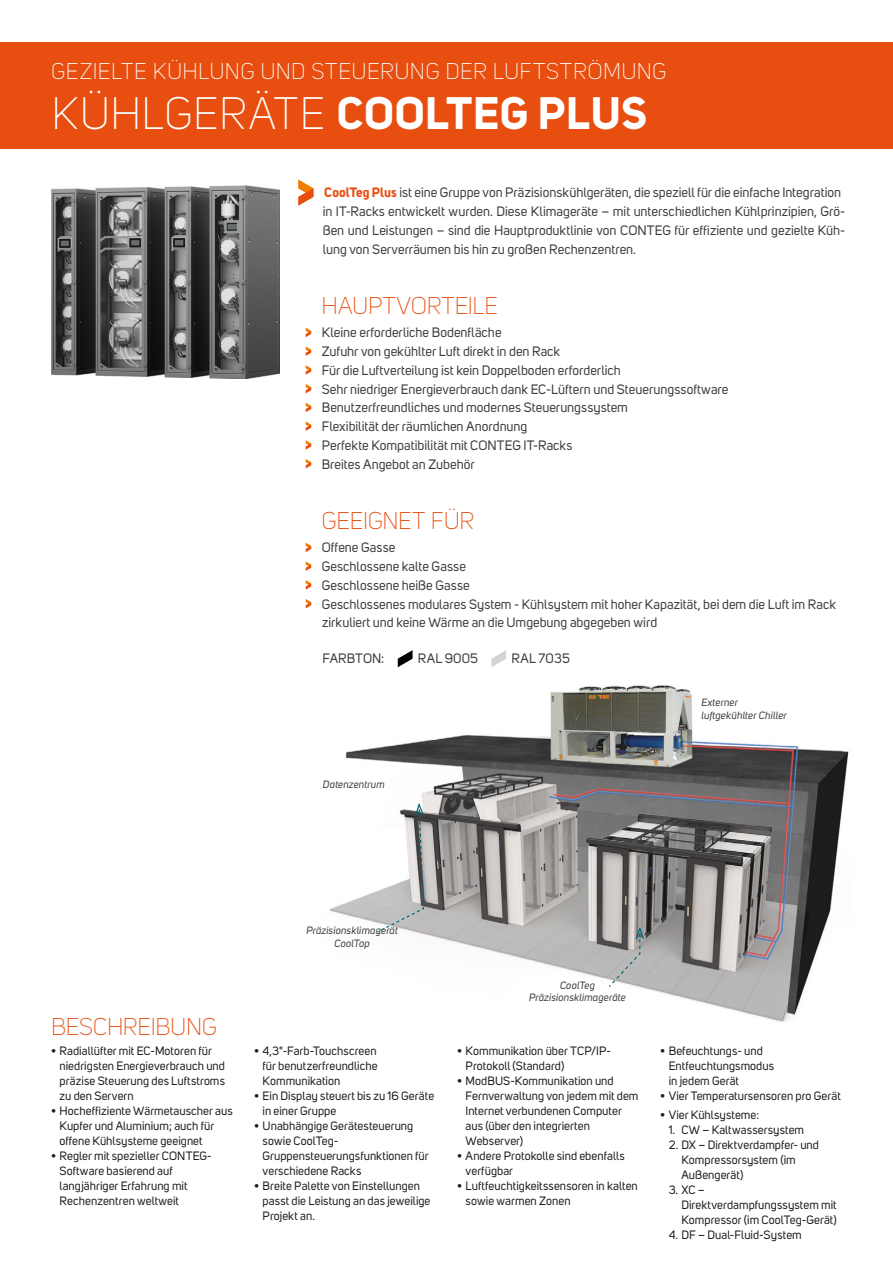
<style>
.page{position:relative;width:893px;height:1263px;background:#fff}
.page>*{position:absolute;margin:0;border:0;box-sizing:border-box;transform-origin:0 0}
.zahlavi_nazev{font:700 45px "Uni Sans";letter-spacing:.015em;color:#fff}
.NADPISY__16b__light{font:300 24px "Uni Sans";letter-spacing:-.01em;color:#e84e0f}
.zahlavi_serie{font:300 22.5px "Uni Sans";letter-spacing:.015em;color:#fff}
.TEXT__9_12_5b__regul{font:13.5px/18.8px "Uni Sans";color:#3d3d3c}
.t1{font:12px/15px "Uni Sans";letter-spacing:.005em;color:#1d1d1b}
.POPISKY_PRODUKTU__7b{font:italic 10.5px/12.6px "Uni Sans";letter-spacing:.01em;color:#3d3d3c;text-align:center}
.s1{font-weight:300}
.s2{font-weight:700;color:#e84e0f}
</style>
<div class="page">
<img style="left:329px;top:685px;width:520px;height:337px">
<img style="left:51px;top:186px;width:228px;height:192px">
<div style="left:0;top:43px;width:893px;height:106px;background:#e84e0f"></div>
<svg style="left:398px;top:650px;width:15px;height:17px"></svg>
<svg style="left:491px;top:650px;width:15px;height:17px"></svg>
<svg style="left:298px;top:180px;width:15px;height:25px"></svg>
<svg style="left:306px;top:328px;width:5px;height:9px"></svg>
<svg style="left:306px;top:346px;width:5px;height:10px"></svg>
<svg style="left:306px;top:365px;width:5px;height:10px"></svg>
<svg style="left:306px;top:384px;width:5px;height:9px"></svg>
<svg style="left:306px;top:403px;width:5px;height:9px"></svg>
<svg style="left:306px;top:421px;width:5px;height:10px"></svg>
<svg style="left:306px;top:440px;width:5px;height:10px"></svg>
<svg style="left:306px;top:459px;width:5px;height:9px"></svg>
<svg style="left:306px;top:543px;width:5px;height:9px"></svg>
<svg style="left:306px;top:561px;width:5px;height:10px"></svg>
<svg style="left:306px;top:580px;width:5px;height:10px"></svg>
<svg style="left:306px;top:599px;width:5px;height:9px"></svg>
<svg style="left:376px;top:801px;width:49px;height:133px"></svg>
<svg style="left:608px;top:925px;width:37px;height:63px;background:#aeafaf"></svg>
<p class="zahlavi_serie" style="left:51px;top:59px;width:617px">GEZIELTE KÜHLUNG UND STEUERUNG DER LUFTSTRÖMUNG</p>
<p class="zahlavi_nazev" style="left:51px;top:85px;width:597px"><span class="s1">KÜHLGERÄTE</span> COOLTEG PLUS</p>
<p class="TEXT__9_12_5b__regul" style="left:323px;top:183px;width:524px"><span class="s2">CoolTeg Plus</span> ist eine Gruppe von Präzisionskühlgeräten, die speziell für die einfache Integration in IT-Racks entwickelt wurden. Diese Klimageräte – mit unterschiedlichen Kühlprinzipien, Grö&shy;ßen und Leistungen – sind die Hauptproduktlinie von CONTEG für effiziente und gezielte Küh&shy;lung von Serverräumen bis hin zu großen Rechenzentren.</p>
<p class="NADPISY__16b__light" style="left:322px;top:292px;width:178px">HAUPTVORTEILE</p>
<p class="TEXT__9_12_5b__regul" style="left:322px;top:323px;width:181px">Kleine erforderliche Bodenfläche</p>
<p class="TEXT__9_12_5b__regul" style="left:322px;top:342px;width:240px">Zufuhr von gekühlter Luft direkt in den Rack</p>
<p class="TEXT__9_12_5b__regul" style="left:322px;top:361px;width:301px">Für die Luftverteilung ist kein Doppelboden erforderlich</p>
<p class="TEXT__9_12_5b__regul" style="left:322px;top:380px;width:408px">Sehr niedriger Energieverbrauch dank EC-Lüftern und Steuerungssoftware</p>
<p class="TEXT__9_12_5b__regul" style="left:322px;top:398px;width:308px">Benutzerfreundliches und modernes Steuerungssystem</p>
<p class="TEXT__9_12_5b__regul" style="left:322px;top:417px;width:207px">Flexibilität der räumlichen Anordnung</p>
<p class="TEXT__9_12_5b__regul" style="left:322px;top:436px;width:252px">Perfekte Kompatibilität mit CONTEG IT-Racks</p>
<p class="TEXT__9_12_5b__regul" style="left:322px;top:455px;width:154px">Breites Angebot an Zubehör</p>
<p class="NADPISY__16b__light" style="left:322px;top:507px;width:154px">GEEIGNET FÜR</p>
<p class="TEXT__9_12_5b__regul" style="left:322px;top:538px;width:75px">Offene Gasse</p>
<p class="TEXT__9_12_5b__regul" style="left:322px;top:557px;width:146px">Geschlossene kalte Gasse</p>
<p class="TEXT__9_12_5b__regul" style="left:322px;top:576px;width:149px">Geschlossene heiße Gasse</p>
<p class="TEXT__9_12_5b__regul" style="left:322px;top:595px;width:516px">Geschlossenes modulares System - Kühlsystem mit hoher Kapazität, bei dem die Luft im Rack zirkuliert und keine Wärme an die Umgebung abgegeben wird</p>
<p class="TEXT__9_12_5b__regul" style="left:323px;top:649px;width:63px">FARBTON:</p>
<p class="TEXT__9_12_5b__regul" style="left:418px;top:649px;width:62px">RAL 9005</p>
<p class="TEXT__9_12_5b__regul" style="left:511px;top:649px;width:60px">RAL 7035</p>
<p class="POPISKY_PRODUKTU__7b" style="left:323px;top:778px;width:63px">Datenzentrum</p>
<p class="POPISKY_PRODUKTU__7b" style="left:701px;top:696px;width:87px;text-align:left">Externer luftgekühlter Chiller</p>
<p class="POPISKY_PRODUKTU__7b" style="left:306px;top:924px;width:93px">Präzisionsklimagerät<br>CoolTop</p>
<p class="NADPISY__16b__light" style="left:51px;top:1013px;width:167px">BESCHREIBUNG</p>
<p class="t1" style="left:60px;top:1043px;width:167px;text-indent:-9px">• Radiallüfter mit EC-Motoren für niedrigsten Energieverbrauch und präzise Steuerung des Luftstroms zu den Servern</p>
<p class="t1" style="left:60px;top:1103px;width:175px;text-indent:-9px">• Hocheffiziente Wärmetauscher aus<br>Kupfer und Aluminium; auch für offene Kühlsysteme geeignet</p>
<p class="t1" style="left:60px;top:1148px;width:154px;text-indent:-9px">• Regler mit spezieller CONTEG-<br>Software basierend auf langjähriger Erfahrung mit<br>Rechenzentren weltweit</p>
<p class="t1" style="left:263px;top:1043px;width:117px;text-align:justify;text-indent:-9px">• 4,3"-Farb-Touchscreen für benutzerfreundliche Kommunikation</p>
<p class="t1" style="left:263px;top:1088px;width:173px;text-indent:-9px">• Ein Display steuert bis zu 16 Geräte in einer Gruppe</p>
<p class="t1" style="left:263px;top:1118px;width:168px;text-indent:-9px">• Unabhängige Gerätesteuerung sowie CoolTeg-<br>Gruppensteuerungsfunktionen für verschiedene Racks</p>
<p class="t1" style="left:263px;top:1178px;width:169px;text-indent:-9px">• Breite Palette von Einstellungen passt die Leistung an das jeweilige<br>Projekt an.</p>
<p class="POPISKY_PRODUKTU__7b" style="left:529px;top:979px;width:98px">CoolTeg<br>Präzisionsklimageräte</p>
<p class="t1" style="left:466px;top:1043px;width:147px;text-indent:-9px">• Kommunikation über TCP/IP-<br>Protokoll (Standard)</p>
<p class="t1" style="left:466px;top:1073px;width:174px;text-indent:-9px">• ModBUS-Kommunikation und<br>Fernverwaltung von jedem mit dem<br>Internet verbundenen Computer aus (über den integrierten<br>Webserver)</p>
<p class="t1" style="left:466px;top:1148px;width:161px;text-indent:-9px">• Andere Protokolle sind ebenfalls verfügbar</p>
<p class="t1" style="left:466px;top:1178px;width:174px;text-indent:-9px">• Luftfeuchtigkeitssensoren in kalten sowie warmen Zonen</p>
<p class="t1" style="left:669px;top:1043px;width:107px;text-indent:-9px">• Befeuchtungs- und<br>Entfeuchtungsmodus in jedem Gerät</p>
<p class="t1" style="left:660px;top:1088px;width:182px">• Vier Temperatursensoren pro Gerät</p>
<p class="t1" style="left:660px;top:1107px;width:101px">• Vier Kühlsysteme:</p>
<p class="t1" style="left:669px;top:1122px;width:137px">1. CW – Kaltwassersystem</p>
<p class="t1" style="left:681px;top:1137px;width:139px;text-indent:-13px">2. DX – Direktverdampfer- und<br>Kompressorsystem (im<br>Außengerät)</p>
<p class="t1" style="left:681px;top:1182px;width:157px;text-indent:-13px">3. XC –<br>Direktverdampfungssystem mit<br>Kompressor (im CoolTeg-Gerät)</p>
<p class="t1" style="left:669px;top:1227px;width:135px">4. DF – Dual-Fluid-System</p>
</div>
